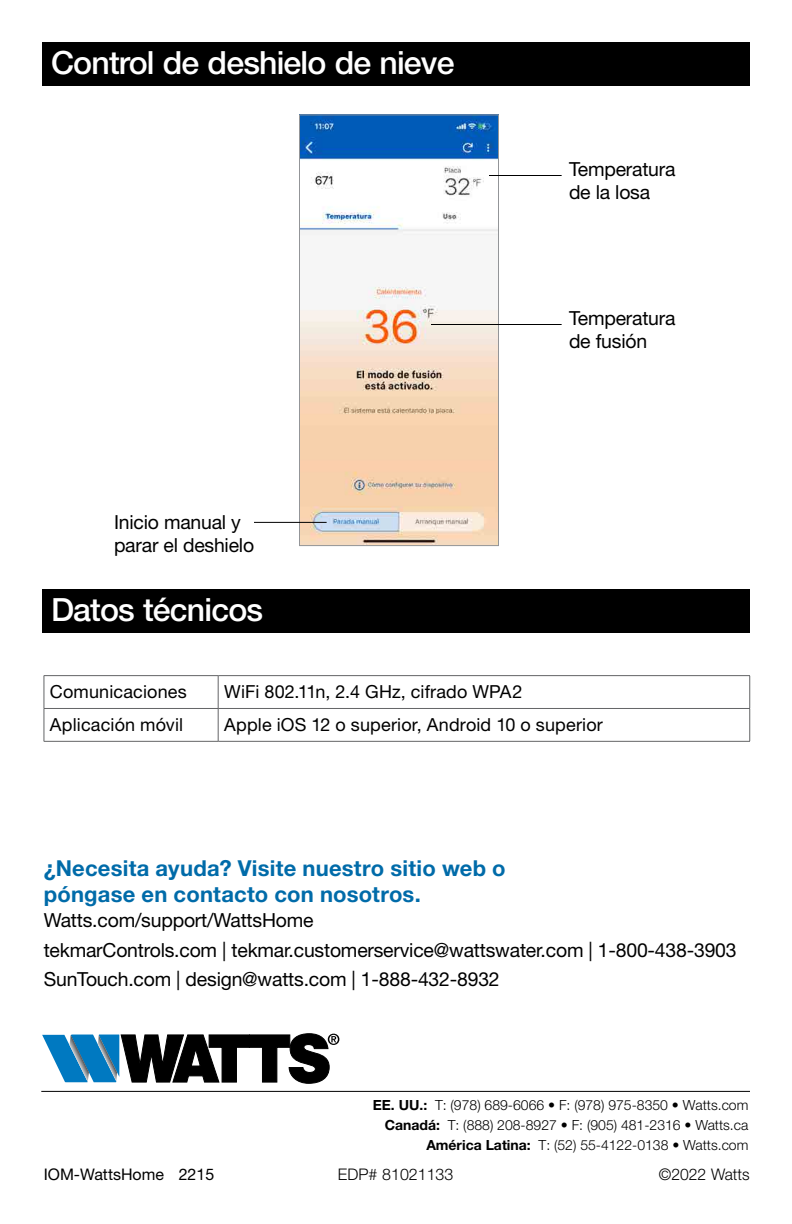
<style>
.page{position:relative;width:792px;height:1224px;background:#fff}
.page>*{position:absolute;margin:0;border:0;box-sizing:border-box;transform-origin:0 0}
.t1{font:500 32px "Helvetica Neue LT Std";letter-spacing:-.025em;color:#fff}
.t2{font:700 22px/26.4px "Helvetica Neue LT Std";letter-spacing:.01em;color:#006ba9}
.t3{font:19.4px/23.2px "Helvetica Neue LT Std";letter-spacing:-.01em;color:#000}
.t4{font:18px "Helvetica Neue LT Std";letter-spacing:.01em;color:#000}
.t5{font:300 16px "Helvetica Neue LT Std";color:#000}
.t6{font:16px "Helvetica Neue LT Std";color:#000}
.t7{font:300 14px/20px "Helvetica Neue LT Std";color:#000;text-align:right}
.s1{font-weight:700}
</style>
<div class="page">
<svg style="left:42px;top:1033px;width:297px;height:51px"></svg>
<hr style="left:41px;top:1091px;width:709px;height:1px;background:#000">
<svg style="left:45px;top:676px;width:704px;height:65px"></svg>
<hr style="left:44px;top:675px;width:174px;height:1px;background:#636466">
<hr style="left:44px;top:676px;width:1px;height:32px;background:#636466">
<hr style="left:218px;top:675px;width:532px;height:1px;background:#636466">
<hr style="left:218px;top:676px;width:1px;height:32px;background:#636466">
<hr style="left:749px;top:676px;width:1px;height:32px;background:#636466">
<hr style="left:44px;top:708px;width:174px;height:1px;background:#636466">
<hr style="left:44px;top:709px;width:1px;height:32px;background:#636466">
<hr style="left:218px;top:708px;width:532px;height:1px;background:#636466">
<hr style="left:218px;top:709px;width:1px;height:32px;background:#636466">
<hr style="left:749px;top:709px;width:1px;height:32px;background:#636466">
<hr style="left:44px;top:741px;width:174px;height:1px;background:#636466">
<hr style="left:218px;top:741px;width:532px;height:1px;background:#636466">
<img style="left:301px;top:117px;width:196px;height:427px">
<div style="left:299px;top:115px;width:200px;height:431px;border:1px solid #939598"></div>
<hr style="left:254px;top:522px;width:73px;height:1px;background:#000">
<hr style="left:489px;top:175px;width:73px;height:1px;background:#000">
<hr style="left:431px;top:324px;width:131px;height:1px;background:#000">
<div style="left:42px;top:42px;width:708px;height:44px;background:#000"></div>
<div style="left:42px;top:590px;width:708px;height:43px;background:#000"></div>
<h1 class="t1" style="left:51px;top:43px;width:405px">Control de deshielo de nieve</h1>
<p class="t3" style="left:114px;top:510px;width:142px">Inicio manual y parar el deshielo</p>
<h1 class="t1" style="left:51px;top:591px;width:214px">Datos técnicos</h1>
<p class="t3" style="left:569px;top:157px;width:108px">Temperatura de la losa</p>
<p class="t3" style="left:569px;top:306px;width:108px">Temperatura de fusión</p>
<p class="t4" style="left:50px;top:681px;width:138px">Comunicaciones</p>
<p class="t4" style="left:224px;top:681px;width:300px">WiFi 802.11n, 2.4 GHz, cifrado WPA2</p>
<p class="t4" style="left:50px;top:714px;width:135px">Aplicación móvil</p>
<p class="t4" style="left:224px;top:714px;width:380px">Apple iOS 12 o superior, Android 10 o superior</p>
<p class="t2" style="left:44px;top:854px;width:464px">¿Necesita ayuda? Visite nuestro sitio web o póngase en contacto con nosotros.</p>
<p class="t3" style="left:44px;top:906px;width:694px;line-height:29.2px">Watts.com/support/WattsHome<br>tekmarControls.com | tekmar.customerservice@wattswater.com | 1-800-438-3903<br>SunTouch.com | design@watts.com | 1-888-432-8932</p>
<p class="t7" style="left:373px;top:1095px;width:377px"><span class="s1">EE. UU.:</span> T: (978) 689-6066 • F: (978) 975-8350 • Watts.com<br><span class="s1">Canadá:</span> T: (888) 208-8927 • F: (905) 481-2316 • Watts.ca<br><span class="s1">América Latina:</span> T: (52) 55-4122-0138 • Watts.com</p>
<p class="t6" style="left:44px;top:1165px;width:172px">IOM-WattsHome 2215</p>
<p class="t5" style="left:338px;top:1164px;width:117px">EDP# 81021133</p>
<p class="t5" style="left:659px;top:1164px;width:92px">©2022 Watts</p>
</div>
